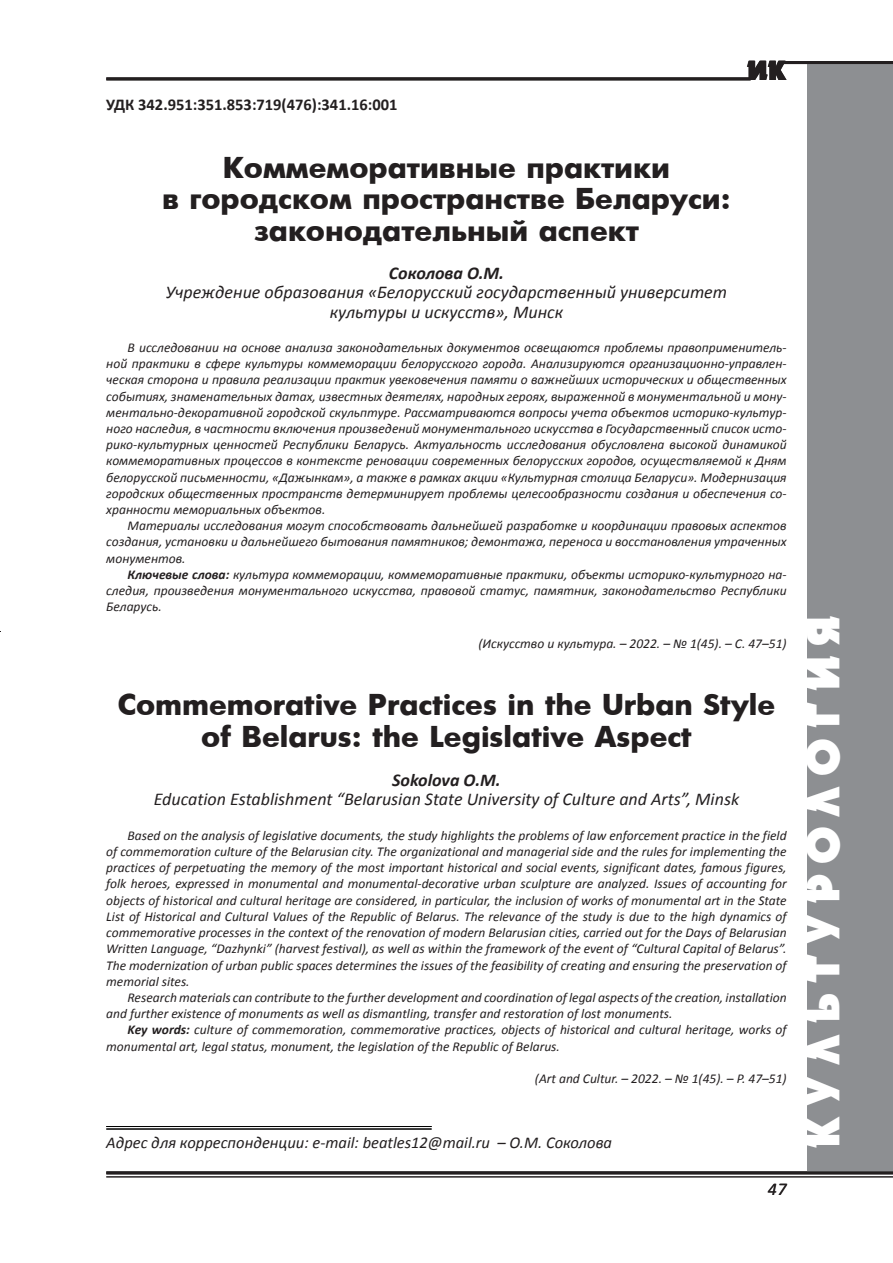
<style>
.page{position:relative;width:893px;height:1263px;background:#fff}
.page>*{position:absolute;margin:0;border:0;box-sizing:border-box;transform-origin:0 0}
.t1{font:49.5px "Elektron Normal";letter-spacing:.2em;color:#fff}
.Название_статьи{font:700 30px/31.5px "Futuris";color:#231f20;text-align:center}
.t2{font:28.5px "Electron cyr";color:#231f20}
.Автор{font:italic 18px "Calibri";color:#231f20}
.Автор-2{font:italic 700 18px "Calibri";color:#231f20}
.Адрес_корресп{font:italic 16.5px "Calibri";color:#231f20}
.УДК{font:700 16.5px "Calibri";color:#231f20}
.Аннотация{font:italic 13.5px/16.2px "Calibri";color:#231f20;text-align:justify}
.s1{font-weight:700}
</style>
<div class="page">
<div style="left:807px;top:64px;width:86px;height:1107px;background:#8d8f92"></div>
<hr style="left:106px;top:77px;width:645px;height:3px;background:#231f20">
<hr style="left:106px;top:1171px;width:787px;height:3px;background:#231f20">
<hr style="left:106px;top:1176px;width:787px;height:1px;background:#231f20">
<hr style="left:779px;top:61px;width:114px;height:3px;background:#231f20">
<hr style="left:106px;top:1126px;width:326px;height:1px;background:#000">
<hr style="left:106px;top:1129px;width:326px;height:1px;background:#000">
<p class="УДК" style="left:106px;top:94px;width:293px">УДК 342.951:351.853:719(476):341.16:001</p>
<h3 class="t2" style="left:747px;top:54px;width:41px">ИК</h3>
<p class="Название_статьи" style="left:223px;top:152px;width:449px">Коммеморативные практики</p>
<p class="Название_статьи" style="left:162px;top:184px;width:570px">в городском пространстве Беларуси: законодательный аспект</p>
<p class="Автор-2" style="left:389px;top:261px;width:117px">Соколова О.М.</p>
<p class="Автор" style="left:166px;top:281px;width:563px">Учреждение образования «Белорусский государственный университет</p>
<p class="Автор" style="left:330px;top:300px;width:235px">культуры и искусств», Минск</p>
<p class="Аннотация" style="left:106px;top:339px;width:682px;text-indent:21px">В исследовании на основе анализа законодательных документов освещаются проблемы правоприменитель&shy;ной практики в сфере культуры коммеморации белорусского города. Анализируются организационно-управлен&shy;ческая сторона и правила реализации практик увековечения памяти о важнейших исторических и общественных событиях, знаменательных датах, известных деятелях, народных героях, выраженной в монументальной и мону&shy;ментально-декоративной городской скульптуре. Рассматриваются вопросы учета объектов историко-культур&shy;ного наследия, в частности включения произведений монументального искусства в Государственный список исто&shy;рико-культурных ценностей Республики Беларусь. Актуальность исследования обусловлена высокой динамикой коммеморативных процессов в контексте реновации современных белорусских городов, осуществляемой к Дням белорусской письменности, «Дажынкам», а также в рамках акции «Культурная столица Беларуси». Модернизация городских общественных пространств детерминирует проблемы целесообразности создания и обеспечения со&shy;хранности мемориальных объектов.</p>
<p class="Аннотация" style="left:106px;top:517px;width:682px;text-indent:21px">Материалы исследования могут способствовать дальнейшей разработке и координации правовых аспектов создания, установки и дальнейшего бытования памятников; демонтажа, переноса и восстановления утраченных монументов.</p>
<p class="Аннотация" style="left:106px;top:566px;width:682px;text-indent:21px"><span class="s1">Ключевые слова:</span> культура коммеморации, коммеморативные практики, объекты историко-культурного на&shy;следия, произведения монументального искусства, правовой статус, памятник, законодательство Республики Беларусь.</p>
<p class="Аннотация" style="left:478px;top:634px;width:310px">(Искусство и культура. – 2022. – № 1(45). – С. 47–51)</p>
<p class="Название_статьи" style="left:118px;top:689px;width:659px">Commemorative Practices in the Urban Style of Belarus: the Legislative Aspect</p>
<p class="Автор-2" style="left:392px;top:769px;width:110px">Sokolova O.M.</p>
<p class="Автор" style="left:154px;top:788px;width:587px">Education Establishment “Belarusian State University of Culture and Arts”, Minsk</p>
<p class="Аннотация" style="left:106px;top:826px;width:682px;text-indent:21px">Based on the analysis of legislative documents, the study highlights the problems of law enforcement practice in the field of commemoration culture of the Belarusian city. The organizational and managerial side and the rules for implementing the practices of perpetuating the memory of the most important historical and social events, significant dates, famous figures, folk heroes, expressed in monumental and monumental-decorative urban sculpture are analyzed. Issues of accounting for objects of historical and cultural heritage are considered, in particular, the inclusion of works of monumental art in the State List of Historical and Cultural Values of the Republic of Belarus. The relevance of the study is due to the high dynamics of commemorative processes in the context of the renovation of modern Belarusian cities, carried out for the Days of Belarusian Written Language, “Dazhynki” (harvest festival), as well as within the framework of the event of “Cultural Capital of Belarus”.<br>The modernization of urban public spaces determines the issues of the feasibility of creating and ensuring the preservation of memorial sites.</p>
<p class="Аннотация" style="left:106px;top:989px;width:682px;text-indent:21px">Research materials can contribute to the further development and coordination of legal aspects of the creation, installation and further existence of monuments as well as dismantling, transfer and restoration of lost monuments.</p>
<p class="Аннотация" style="left:106px;top:1021px;width:682px;text-indent:21px"><span class="s1">Key words:</span> culture of commemoration, commemorative practices, objects of historical and cultural heritage, works of monumental art, legal status, monument, the legislation of the Republic of Belarus.</p>
<p class="Аннотация" style="left:535px;top:1070px;width:253px">(Art and Cultur. – 2022. – № 1(45). – P. 47–51)</p>
<p class="Адрес_корресп" style="left:106px;top:1132px;width:507px">Адрес для корреспонденции: e-mail: beatles12@mail.ru – О.М. Соколова</p>
<h3 class="Автор" style="left:768px;top:1178px;width:20px">47</h3>
<h1 class="t1" style="left:793px;top:1148px;width:535px;rotate:-90deg">КУЛЬТУРОЛОГИЯ</h1>
</div>
